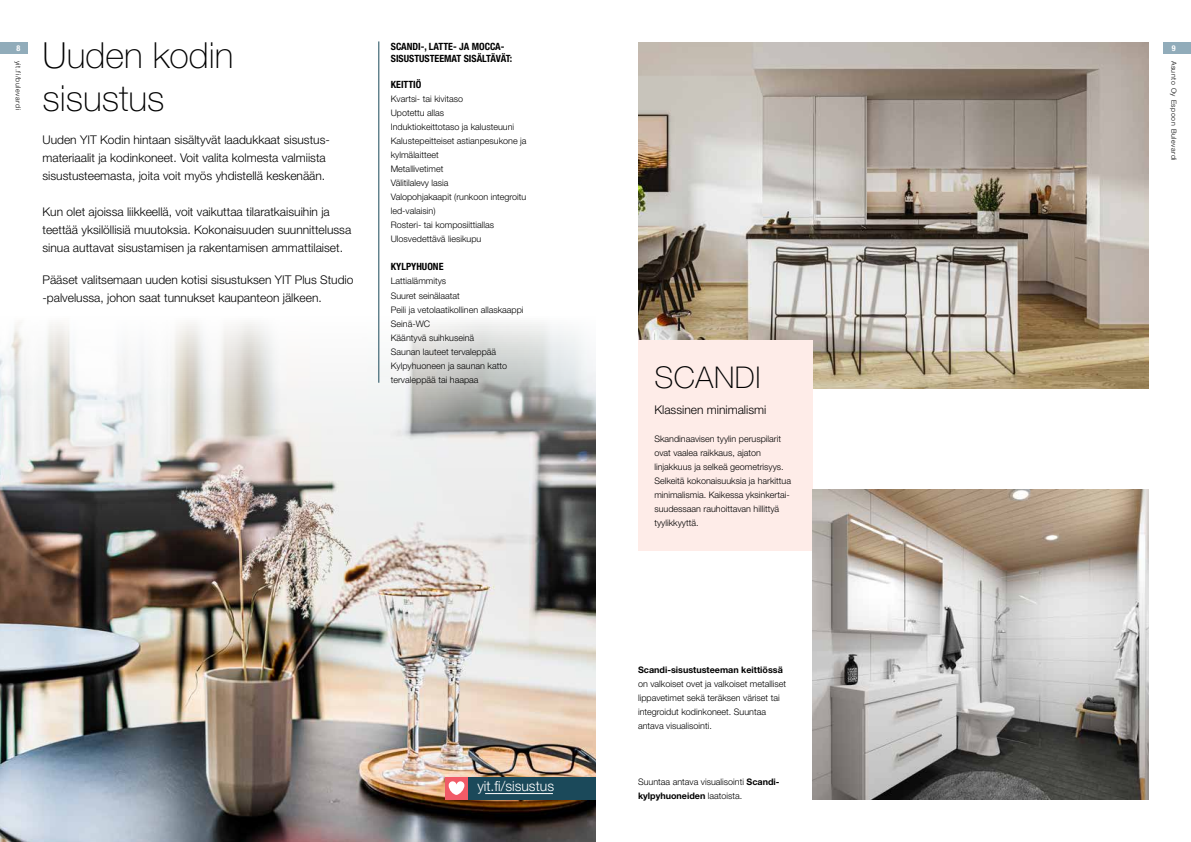
<style>
.page{position:relative;width:1191px;height:842px;background:#fff}
.page>*{position:absolute;margin:0;border:0;box-sizing:border-box;transform-origin:0 0}
.t1{font:100 36px/43.2px "Helvetica Neue LT Pro";color:#000}
.t2{font:100 30px "Helvetica Neue LT Pro";letter-spacing:.02em;color:#000}
.t3{font:300 14px "Helvetica Neue LT Pro";color:#fff}
.t4{font:300 12px/18px "Helvetica Neue LT Pro";color:#000}
.t5{font:700 condensed 10px/12px "Helvetica Neue LT Pro";color:#000}
.t6{font:300 9px/14px "Helvetica Neue LT Pro";color:#000}
.t7{font:700 9px "Helvetica Neue LT Pro";color:#000}
.t8{font:700 condensed 8px "Helvetica Neue LT Pro";color:#fff}
.t9{font:300 7px "Helvetica Neue LT Pro";letter-spacing:.08em;color:#000}
.s1{font-weight:700}
</style>
<div class="page">
<img style="left:0;top:298px;width:595px;height:544px">
<img style="left:638px;top:43px;width:510px;height:345px">
<div style="left:638px;top:340px;width:174px;height:210px;background:#feece8"></div>
<hr style="left:378px;top:41px;width:1px;height:342px;background:#1b495a">
<div style="left:468px;top:777px;width:127px;height:22px;background:#1b495a"></div>
<div style="left:445px;top:777px;width:23px;height:22px;background:#f15b67"></div>
<svg style="left:449px;top:781px;width:15px;height:14px"></svg>
<hr style="left:485px;top:793px;width:68px;height:1px;background:#fff">
<img style="left:812px;top:490px;width:336px;height:309px">
<div style="left:0;top:43px;width:28px;height:11px;background:#91acba"></div>
<div style="left:1162px;top:43px;width:29px;height:11px;background:#91acba"></div>
<p class="t5" style="left:391px;top:40px;width:123px">SCANDI-, LATTE- JA MOCCA-<br>SISUSTUSTEEMAT SISÄLTÄVÄT:</p>
<p class="t5" style="left:391px;top:79px;width:32px">KEITTIÖ</p>
<p class="t6" style="left:391px;top:92px;width:137px">Kvartsi- tai kivitaso<br>Upotettu allas<br>Induktiokeittotaso ja kalusteuuni<br>Kalustepeitteiset astianpesukone ja kylmälaitteet<br>Metallivetimet<br>Välitilalevy lasia<br>Valopohjakaapit (runkoon integroitu led-valaisin)<br>Rosteri- tai komposiittiallas<br>Ulosvedettävä liesikupu</p>
<p class="t5" style="left:391px;top:261px;width:54px">KYLPYHUONE</p>
<p class="t6" style="left:391px;top:274px;width:134px">Lattialämmitys<br>Suuret seinälaatat<br>Peili ja vetolaatikollinen allaskaappi<br>Seinä-WC<br>Kääntyvä suihkuseinä<br>Saunan lauteet tervaleppää<br>Kylpyhuoneen ja saunan katto tervaleppää tai haapaa</p>
<h1 class="t1" style="left:43px;top:33px;width:193px">Uuden kodin sisustus</h1>
<h3 class="t4" style="left:43px;top:130px;width:289px">Uuden YIT Kodin hintaan sisältyvät laadukkaat sisustus&shy;materiaalit ja kodinkoneet. Voit valita kolmesta valmiista sisustusteemasta, joita voit myös yhdistellä keskenään.</h3>
<h3 class="t4" style="left:43px;top:202px;width:310px">Kun olet ajoissa liikkeellä, voit vaikuttaa tilaratkaisuihin ja teettää yksilöllisiä muutoksia. Kokonaisuuden suunnittelussa sinua auttavat sisustamisen ja rakentamisen ammattilaiset.</h3>
<h3 class="t4" style="left:43px;top:270px;width:312px">Pääset valitsemaan uuden kotisi sisustuksen YIT Plus Studio -palvelussa, johon saat tunnukset kaupanteon jälkeen.</h3>
<p class="t8" style="left:16px;top:44px;width:5px">8</p>
<p class="t8" style="left:1171px;top:44px;width:5px">9</p>
<p class="t9" style="left:23px;top:61px;width:51px;rotate:90deg">yit.fi/bulevardi</p>
<p class="t9" style="left:1178px;top:61px;width:102px;rotate:90deg">Asunto Oy Espoon Bulevardi</p>
<h2 class="t2" style="left:654px;top:360px;width:108px">SCANDI</h2>
<h3 class="t4" style="left:654px;top:400px;width:113px">Klassinen minimalismi</h3>
<p class="t6" style="left:654px;top:432px;width:138px">Skandinaavisen tyylin peruspilarit ovat vaalea raikkaus, ajaton linjakkuus ja selkeä geometrisyys.<br>Selkeitä kokonaisuuksia ja harkittua minimalismia. Kaikessa yksinkertai&shy;suudessaan rauhoittavan hillittyä tyylikkyyttä.</p>
<h3 class="t3" style="left:477px;top:777px;width:78px">yit.fi/sisustus</h3>
<p class="t7" style="left:638px;top:664px;width:146px">Scandi-sisustusteeman keittiössä</p>
<p class="t6" style="left:638px;top:677px;width:150px">on valkoiset ovet ja valkoiset metalliset lippavetimet sekä teräksen väriset tai integroidut kodinkoneet. Suuntaa antava visualisointi.</p>
<p class="t6" style="left:638px;top:775px;width:143px">Suuntaa antava visualisointi <span class="s1">Scandi&shy;kylpyhuoneiden</span> laatoista.</p>
</div>
